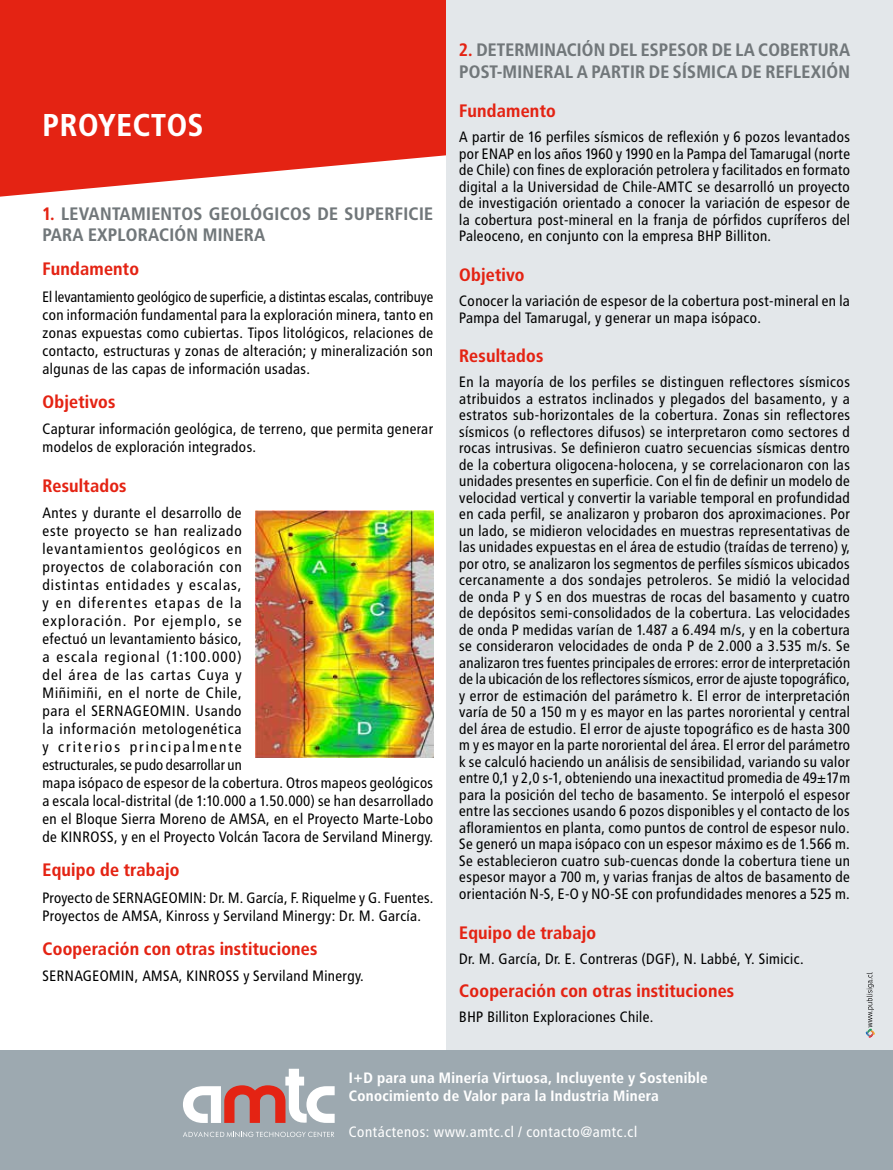
<style>
.page{position:relative;width:893px;height:1170px;background:#fff}
.page>*{position:absolute;margin:0;border:0;box-sizing:border-box;transform-origin:0 0}
.t1{font:700 31.5px "Transit";color:#fff}
.t2{font:700 18px "Transit";letter-spacing:-.01em;color:#e42313}
.t3{font:700 18px/21.6px "Transit";letter-spacing:-.01em;color:#71777a}
.t4{font:15px/16.5px "Transit";letter-spacing:-.01em;color:#000}
.t5{font:700 15px/18px "Transit";color:#fff}
.t6{font:15px "Transit";color:#fff}
.s1{color:#e42313}
</style>
<div class="page">
<svg style="left:0;top:0;width:446px;height:197px;background:#e63a2c"></svg>
<div style="left:446px;top:0;width:447px;height:1169px;background:#e3e7ea"></div>
<div style="left:0;top:1050px;width:893px;height:119px;background:#9da9b0"></div>
<img style="left:255px;top:510px;width:179px;height:247px">
<svg style="left:183px;top:1068px;width:152px;height:55px"></svg>
<svg style="left:183px;top:1131px;width:151px;height:5px"></svg>
<svg style="left:866px;top:972px;width:9px;height:65px"></svg>
<h1 class="t1" style="left:43px;top:107px;width:160px">PROYECTOS</h1>
<p class="t3" style="left:43px;top:203px;width:393px"><span class="s1">1.</span> Levantamientos geológicos de superficie para exploración minera</p>
<p class="t2" style="left:43px;top:258px;width:99px">Fundamento</p>
<p class="t4" style="left:43px;top:287px;width:393px;line-height:18px;text-align:justify">El levantamiento geológico de superficie, a distintas escalas, contribuye con información fundamental para la exploración minera, tanto en zonas expuestas como cubiertas. Tipos litológicos, relaciones de contacto, estructuras y zonas de alteración; y mineralización son algunas de las capas de información usadas.</p>
<p class="t2" style="left:43px;top:390px;width:75px">Objetivos</p>
<p class="t4" style="left:43px;top:420px;width:393px;line-height:18px">Capturar información geológica, de terreno, que permita generar modelos de exploración integrados.</p>
<p class="t2" style="left:43px;top:474px;width:86px">Resultados</p>
<p class="t4" style="left:43px;top:504px;width:393px;line-height:18px">Antes y durante el desarrollo de<br>este proyecto se han realizado<br>levantamientos geológicos en<br>proyectos de colaboración con<br>distintas entidades y escalas,<br>y en diferentes etapas de la<br>exploración. Por ejemplo, se<br>efectuó un levantamiento básico,<br>a escala regional (1:100.000)<br>del área de las cartas Cuya y<br>Miñimiñi, en el norte de Chile,<br>para el SERNAGEOMIN. Usando<br>la información metologenética<br>y criterios principalmente<br>estructurales, se pudo desarrollar un<br>mapa isópaco de espesor de la cobertura. Otros mapeos geológicos a escala local-distrital (de 1:10.000 a 1.50.000) se han desarrollado en el Bloque Sierra Moreno de AMSA, en el Proyecto Marte-Lobo de KINROSS, y en el Proyecto Volcán Tacora de Serviland Minergy.</p>
<p class="t2" style="left:43px;top:859px;width:139px">Equipo de trabajo</p>
<p class="t4" style="left:43px;top:888px;width:393px;line-height:18px">Proyecto de SERNAGEOMIN: Dr. M. García, F. Riquelme y G. Fuentes.<br>Proyectos de AMSA, Kinross y Serviland Minergy: Dr. M. García.</p>
<p class="t2" style="left:43px;top:937px;width:277px">Cooperación con otras instituciones</p>
<p class="t4" style="left:43px;top:967px;width:323px">SERNAGEOMIN, AMSA, KINROSS y Serviland Minergy.</p>
<p class="t3" style="left:459px;top:39px;width:393px"><span class="s1">2.</span> Determinación del espesor de la cobertura post-mineral a partir de sísmica de reflexión</p>
<p class="t2" style="left:459px;top:100px;width:99px">Fundamento</p>
<p class="t4" style="left:459px;top:129px;width:393px;text-align:justify">A partir de 16 perfiles sísmicos de reflexión y 6 pozos levantados por ENAP en los años 1960 y 1990 en la Pampa del Tamarugal (norte de Chile) con fines de exploración petrolera y facilitados en formato digital a la Universidad de Chile-AMTC se desarrolló un proyecto de investigación orientado a conocer la variación de espesor de la cobertura post-mineral en la franja de pórfidos cupríferos del Paleoceno, en conjunto con la empresa BHP Billiton.</p>
<p class="t2" style="left:459px;top:264px;width:67px">Objetivo</p>
<p class="t4" style="left:459px;top:292px;width:393px">Conocer la variación de espesor de la cobertura post-mineral en la<br>Pampa del Tamarugal, y generar un mapa isópaco.</p>
<p class="t2" style="left:459px;top:345px;width:86px">Resultados</p>
<p class="t4" style="left:459px;top:374px;width:393px;text-align:justify">En la mayoría de los perfiles se distinguen reflectores sísmicos atribuidos a estratos inclinados y plegados del basamento, y a estratos sub-horizontales de la cobertura. Zonas sin reflectores sísmicos (o reflectores difusos) se interpretaron como sectores d rocas intrusivas. Se definieron cuatro secuencias sísmicas dentro de la cobertura oligocena-holocena, y se correlacionaron con las unidades presentes en superficie. Con el fin de definir un modelo de velocidad vertical y convertir la variable temporal en profundidad en cada perfil, se analizaron y probaron dos aproximaciones. Por un lado, se midieron velocidades en muestras representativas de las unidades expuestas en el área de estudio (traídas de terreno) y, por otro, se analizaron los segmentos de perfiles sísmicos ubicados cercanamente a dos sondajes petroleros. Se midió la velocidad de onda P y S en dos muestras de rocas del basamento y cuatro de depósitos semi-consolidados de la cobertura. Las velocidades de onda P medidas varían de 1.487 a 6.494 m/s, y en la cobertura se consideraron velocidades de onda P de 2.000 a 3.535 m/s. Se analizaron tres fuentes principales de errores: error de interpretación de la ubicación de los reflectores sísmicos, error de ajuste topográfico, y error de estimación del parámetro k. El error de interpretación varía de 50 a 150 m y es mayor en las partes nororiental y central del área de estudio. El error de ajuste topográfico es de hasta 300 m y es mayor en la parte nororiental del área. El error del parámetro k se calculó haciendo un análisis de sensibilidad, variando su valor entre 0,1 y 2,0 s-1, obteniendo una inexactitud promedia de 49±17m para la posición del techo de basamento. Se interpoló el espesor entre las secciones usando 6 pozos disponibles y el contacto de los afloramientos en planta, como puntos de control de espesor nulo.<br>Se generó un mapa isópaco con un espesor máximo es de 1.566 m.<br>Se establecieron cuatro sub-cuencas donde la cobertura tiene un espesor mayor a 700 m, y varias franjas de altos de basamento de orientación N-S, E-O y NO-SE con profundidades menores a 525 m.</p>
<p class="t2" style="left:459px;top:921px;width:139px">Equipo de trabajo</p>
<p class="t4" style="left:459px;top:950px;width:346px">Dr. M. García, Dr. E. Contreras (DGF), N. Labbé, Y. Simicic.</p>
<p class="t2" style="left:459px;top:980px;width:277px">Cooperación con otras instituciones</p>
<p class="t4" style="left:459px;top:1008px;width:196px">BHP Billiton Exploraciones Chile.</p>
<p class="t5" style="left:349px;top:1068px;width:361px">I +D para una M inería Virtuosa, I ncluyente y Sostenible<br>Conocimiento de Valor para la I ndustria M inera</p>
<p class="t6" style="left:349px;top:1123px;width:290px">Contáctenos: www.amtc.cl / contacto@amtc.cl</p>
</div>
